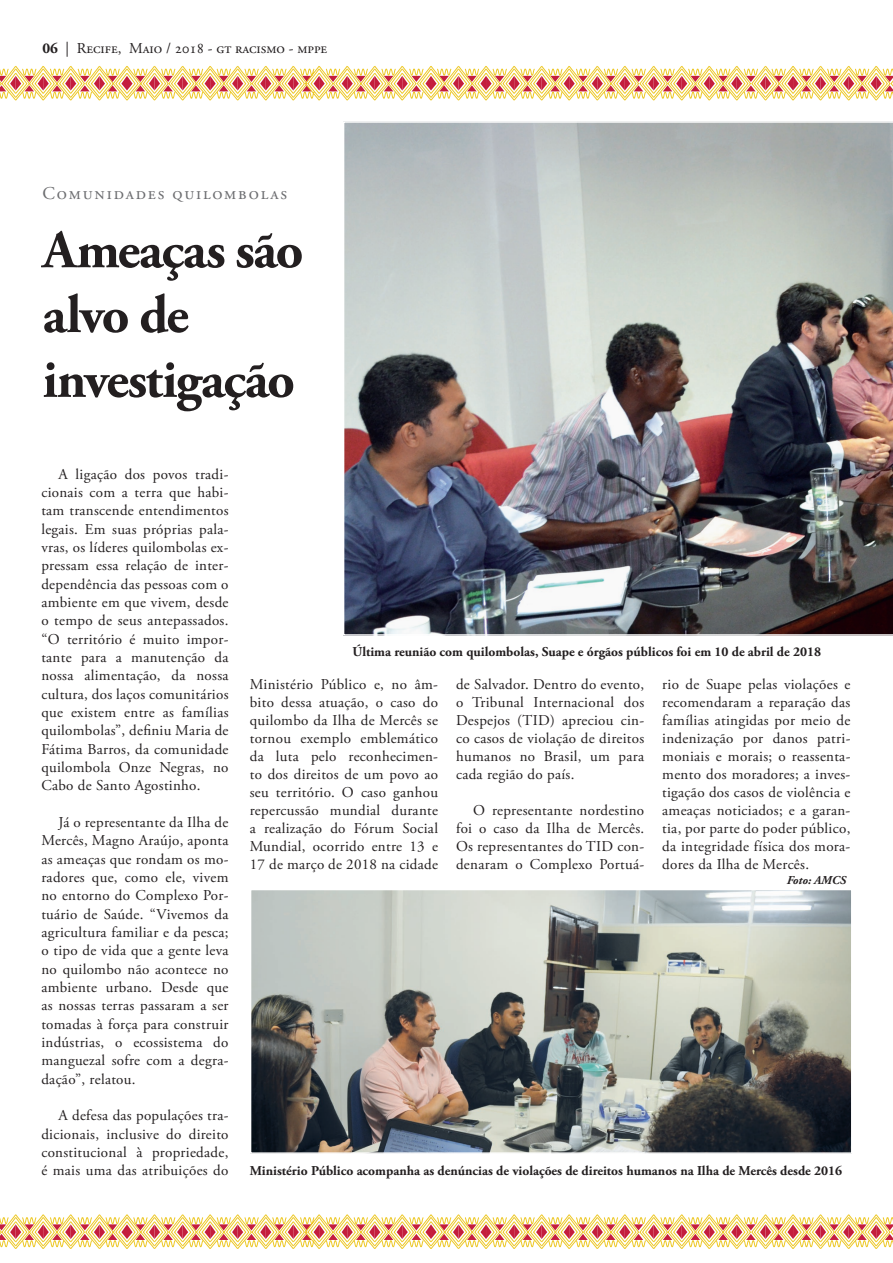
<style>
.page{position:relative;width:893px;height:1263px;background:#fff}
.page>*{position:absolute;margin:0;border:0;box-sizing:border-box;transform-origin:0 0}
.t1{font:700 54px/64.8px "Adobe Garamond Pro";letter-spacing:-.025em;color:#231f20}
.t2{font:18px "Adobe Garamond Pro";letter-spacing:.1em;color:#6c6d70}
.t3{font:15px/18.3px "Adobe Garamond Pro";letter-spacing:.015em;color:#231f20;text-align:justify}
.t4{font:700 13.5px "Adobe Garamond Pro";color:#231f20}
.t5{font:italic 700 12px "Adobe Garamond Pro";color:#231f20}
.s1{font-weight:700}
</style>
<div class="page">
<img style="left:343px;top:121px;width:550px;height:515px">
<img style="left:253px;top:892px;width:596px;height:259px">
<div style="left:250px;top:889px;width:602px;height:265px;border:2px solid #fff"></div>
<svg style="left:0;top:65px;width:893px;height:36px"></svg>
<svg style="left:0;top:1214px;width:893px;height:35px"></svg>
<p class="t3" style="left:43px;top:40px;width:286px"><span class="s1">06</span> | Recife, Maio / 2018 - gt racismo - mppe</p>
<p class="t2" style="left:43px;top:182px;width:246px">Comunidades quilombolas</p>
<h1 class="t1" style="left:43px;top:219px;width:262px">Ameaças são alvo de investigação</h1>
<p class="t3" style="left:41px;top:465px;width:189px;text-indent:17px">A ligação dos povos tradi&shy;cionais com a terra que habi&shy;tam transcende entendimentos legais. Em suas próprias pala&shy;vras, os líderes quilombolas ex&shy;pressam essa relação de inter&shy;dependência das pessoas com o ambiente em que vivem, desde o tempo de seus antepassados. “O território é muito impor&shy;tante para a manutenção da nossa alimentação, da nossa cultura, dos laços comunitários que existem entre as famílias quilombolas”, definiu Maria de Fátima Barros, da comunidade quilombola Onze Negras, no Cabo de Santo Agostinho.</p>
<p class="t3" style="left:41px;top:814px;width:189px;text-indent:17px">Já o representante da Ilha de Mercês, Magno Araújo, aponta as ameaças que rondam os mo&shy;radores que, como ele, vivem no entorno do Complexo Por&shy;tuário de Saúde. “Vivemos da agricultura familiar e da pesca; o tipo de vida que a gente leva no quilombo não acontece no ambiente urbano. Desde que as nossas terras passaram a ser tomadas à força para construir indústrias, o ecossistema do manguezal sofre com a degra&shy;dação”, relatou.</p>
<p class="t3" style="left:41px;top:1107px;width:189px;text-indent:17px">A defesa das populações tra&shy;dicionais, inclusive do direito constitucional à propriedade, é mais uma das atribuições do</p>
<p class="t4" style="left:352px;top:644px;width:470px">Última reunião com quilombolas, Suape e órgãos públicos foi em 10 de abril de 2018</p>
<p class="t3" style="left:250px;top:676px;width:190px">Ministério Público e, no âm&shy;bito dessa atuação, o caso do quilombo da Ilha de Mercês se tornou exemplo emblemático da luta pelo reconhecimen&shy;to dos direitos de um povo ao seu território. O caso ganhou repercussão mundial durante a realização do Fórum Social Mundial, ocorrido entre 13 e 17 de março de 2018 na cidade</p>
<p class="t3" style="left:456px;top:676px;width:190px">de Salvador. Dentro do evento, o Tribunal Internacional dos Despejos (TID) apreciou cin&shy;co casos de violação de direitos humanos no Brasil, um para cada região do país.</p>
<p class="t3" style="left:456px;top:802px;width:190px;text-indent:17px">O representante nordestino foi o caso da Ilha de Mercês.<br>Os representantes do TID con&shy;denaram o Complexo Portuá-</p>
<p class="t3" style="left:662px;top:676px;width:190px">rio de Suape pelas violações e recomendaram a reparação das famílias atingidas por meio de indenização por danos patri&shy;moniais e morais; o reassenta&shy;mento dos moradores; a inves&shy;tigação dos casos de violência e ameaças noticiados; e a garan&shy;tia, por parte do poder público, da integridade física dos mora&shy;dores da Ilha de Mercês.</p>
<p class="t5" style="left:787px;top:874px;width:61px">Foto: AMCS</p>
<p class="t4" style="left:250px;top:1163px;width:594px">Ministério Público acompanha as denúncias de violações de direitos humanos na Ilha de Mercês desde 2016</p>
</div>
